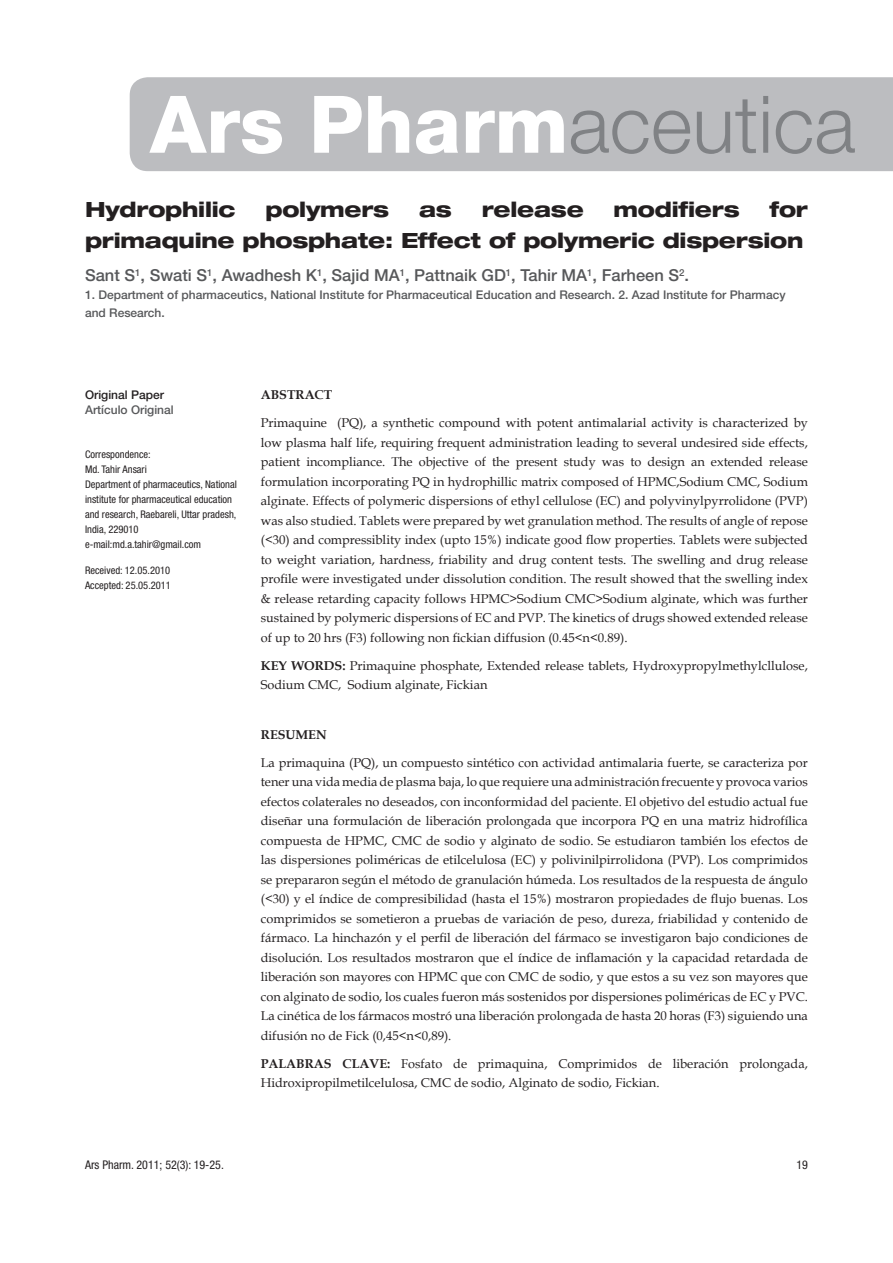
<style>
.page{position:relative;width:893px;height:1263px;background:#fff}
.page>*{position:absolute;margin:0;border:0;box-sizing:border-box;transform-origin:0 0}
.t1{font:800 79.5px "Helvetica Neue LT Std";color:#fff}
.t2{font:800 expanded 21px/31.5px "Helvetica Neue LT Std";letter-spacing:-.01em;color:#231f20;text-align:right}
.t3{font:500 16.5px "Helvetica Neue LT Std";color:#57585a}
.t4{font:12.75px/19.5px "Book Antiqua";color:#231f20;text-align:justify}
.t5{font:700 12.75px "Book Antiqua";color:#231f20}
.t6{font:500 12px/18px "Helvetica Neue LT Std";color:#57585a}
.t7{font:condensed 12px "Helvetica Neue LT Std";color:#231f20}
.t8{font:500 12px "Helvetica Neue LT Std";color:#231f20}
.t9{font:condensed 10.5px/15px "Helvetica Neue LT Std";color:#231f20}
.s1{font-weight:300;color:#808285}
.s2{font-weight:700}
</style>
<div class="page">
<div style="left:130px;top:77px;width:763px;height:94px;background:#bcbdc0"></div>
<p class="t1" style="left:150px;top:77px;width:707px">Ars Pharm<span class="s1">aceutica</span></p>
<p class="t2" style="left:85px;top:193px;width:724px">for<br>primaquine phosphate: Effect of polymeric dispersion</p>
<p class="t3" style="left:85px;top:266px;width:605px">Sant S<sup>1</sup>, Swati S<sup>1</sup>, Awadhesh K<sup>1</sup>, Sajid MA<sup>1</sup>, Pattnaik GD<sup>1</sup>, Tahir MA<sup>1</sup>, Farheen S<sup>2</sup>.</p>
<p class="t6" style="left:85px;top:286px;width:702px">1. Department of pharmaceutics, National Institute for Pharmaceutical Education and Research. 2. Azad Institute for Pharmacy and Research.</p>
<p class="t2" style="left:85px;top:193px;width:152px">Hydrophilic</p>
<p class="t2" style="left:265px;top:193px;width:125px">polymers</p>
<p class="t2" style="left:419px;top:193px;width:34px">as</p>
<p class="t2" style="left:482px;top:193px;width:104px">release</p>
<p class="t2" style="left:614px;top:193px;width:128px">modifiers</p>
<p class="t8" style="left:85px;top:388px;width:80px">Original Paper</p>
<p class="t6" style="left:85px;top:401px;width:90px">Artículo Original</p>
<p class="t9" style="left:85px;top:447px;width:67px">Correspondence:</p>
<p class="t9" style="left:85px;top:462px;width:63px">Md. Tahir Ansari</p>
<p class="t9" style="left:85px;top:477px;width:153px">Department of pharmaceutics, National institute for pharmaceutical education and research, Raebareli, Uttar pradesh, India, 229010</p>
<p class="t9" style="left:85px;top:537px;width:118px">e-mail:md.a.tahir@gmail.com</p>
<p class="t9" style="left:85px;top:562px;width:87px">Received: 12.05.2010</p>
<p class="t9" style="left:85px;top:577px;width:87px">Accepted: 25.05.2011</p>
<p class="t5" style="left:261px;top:386px;width:73px">ABSTRACT</p>
<p class="t4" style="left:261px;top:413px;width:549px">Primaquine (PQ), a synthetic compound with potent antimalarial activity is characterized by low plasma half life, requiring frequent administration leading to several undesired side effects, patient incompliance. The objective of the present study was to design an extended release formulation incorporating PQ in hydrophillic matrix composed of HPMC,Sodium CMC, Sodium alginate. Effects of polymeric dispersions of ethyl cellulose (EC) and polyvinylpyrrolidone (PVP) was also studied. Tablets were prepared by wet granulation method. The results of angle of repose (&lt;30) and compressiblity index (upto 15%) indicate good flow properties. Tablets were subjected to weight variation, hardness, friability and drug content tests. The swelling and drug release profile were investigated under dissolution condition. The result showed that the swelling index &amp; release retarding capacity follows HPMC&gt;Sodium CMC&gt;Sodium alginate, which was further sustained by polymeric dispersions of EC and PVP. The kinetics of drugs showed extended release of up to 20 hrs (F3) following non fickian diffusion (0.45&lt;n&lt;0.89).</p>
<p class="t4" style="left:261px;top:655px;width:549px"><span class="s2">KEY WORDS:</span> Primaquine phosphate, Extended release tablets, Hydroxypropylmethylcllulose,<br>Sodium CMC, Sodium alginate, Fickian</p>
<p class="t5" style="left:261px;top:726px;width:67px">RESUMEN</p>
<p class="t4" style="left:261px;top:752px;width:549px">La primaquina (PQ), un compuesto sintético con actividad antimalaria fuerte, se caracteriza por tener una vida media de plasma baja, lo que requiere una administración frecuente y provoca varios efectos colaterales no deseados, con inconformidad del paciente. El objetivo del estudio actual fue diseñar una formulación de liberación prolongada que incorpora PQ en una matriz hidrofílica compuesta de HPMC, CMC de sodio y alginato de sodio. Se estudiaron también los efectos de las dispersiones poliméricas de etilcelulosa (EC) y polivinilpirrolidona (PVP). Los comprimidos se prepararon según el método de granulación húmeda. Los resultados de la respuesta de ángulo (&lt;30) y el índice de compresibilidad (hasta el 15%) mostraron propiedades de flujo buenas. Los comprimidos se sometieron a pruebas de variación de peso, dureza, friabilidad y contenido de fármaco. La hinchazón y el perfil de liberación del fármaco se investigaron bajo condiciones de disolución. Los resultados mostraron que el índice de inflamación y la capacidad retardada de liberación son mayores con HPMC que con CMC de sodio, y que estos a su vez son mayores que con alginato de sodio, los cuales fueron más sostenidos por dispersiones poliméricas de EC y PVC.<br>La cinética de los fármacos mostró una liberación prolongada de hasta 20 horas (F3) siguiendo una difusión no de Fick (0,45&lt;n&lt;0,89).</p>
<p class="t4" style="left:261px;top:1053px;width:549px"><span class="s2">PALABRAS CLAVE:</span> Fosfato de primaquina, Comprimidos de liberación prolongada,<br>Hidroxipropilmetilcelulosa, CMC de sodio, Alginato de sodio, Fickian.</p>
<p class="t7" style="left:85px;top:1158px;width:140px">Ars Pharm. 2011; 52(3): 19-25.</p>
<p class="t7" style="left:796px;top:1158px;width:13px">19</p>
</div>
